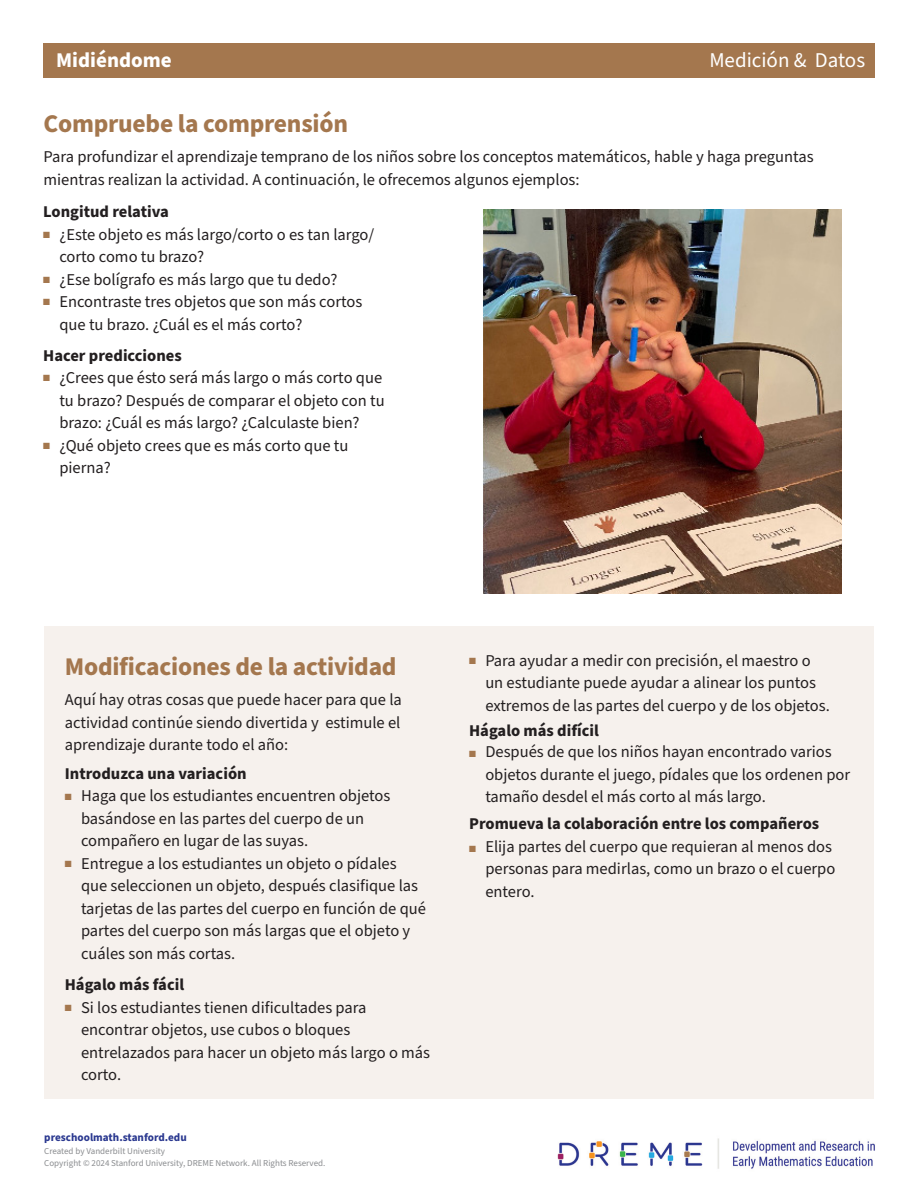
<style>
.page{position:relative;width:918px;height:1188px;background:#fff}
.page>*{position:absolute;margin:0;border:0;box-sizing:border-box;transform-origin:0 0}
.Subheads{font:700 25.5px "Source Sans Pro";letter-spacing:-.01em;color:#a4774e}
.Header_Topic{font:21px "Source Sans Pro";color:#fff}
.Header_Title{font:700 21px "Source Sans Pro";color:#fff}
.Text_Bulleted{font:16.5px/22.5px "Source Sans Pro";color:#231f20}
.Text{font:16.5px/22.5px "Source Sans Pro";color:#231f20}
.Text_Bold{font:700 16.5px "Source Sans Pro";color:#231f20}
.Text_Bulleted-2{font:700 16.5px "Source Sans Pro";color:#231f20}
.t1{font:700 11.1px "Source Sans Pro";color:#2b3990}
.t2{font:9px "Source Sans Pro";color:#8a8c8f}
.s1{color:#a4774e}
</style>
<div class="page">
<img style="left:557px;top:1138px;width:318px;height:31px">
<div style="left:44px;top:43px;width:831px;height:34px;background:#a4774e"></div>
<div style="left:44px;top:627px;width:830px;height:472px;background:#f6f1ed"></div>
<img style="left:482px;top:209px;width:360px;height:384px">
<p class="Header_Title" style="left:56px;top:46px;width:117px">Midiéndome</p>
<p class="Header_Topic" style="left:709px;top:46px;width:157px">Medición &amp; Datos</p>
<p class="Subheads" style="left:44px;top:106px;width:306px">Compruebe la comprensión</p>
<p class="Text" style="left:44px;top:146px;width:772px">Para profundizar el aprendizaje temprano de los niños sobre los conceptos matemáticos, hable y haga preguntas mientras realizan la actividad. A continuación, le ofrecemos algunos ejemplos:</p>
<p class="Text_Bold" style="left:43px;top:201px;width:127px">Longitud relativa</p>
<p class="Text_Bulleted" style="left:59px;top:224px;width:316px;text-indent:-16px"><span class="s1">■</span> ¿Este objeto es más largo/corto o es tan largo/ corto como tu brazo?</p>
<p class="Text_Bulleted" style="left:43px;top:269px;width:296px"><span class="s1">■</span> ¿Ese bolígrafo es más largo que tu dedo?</p>
<p class="Text_Bulleted" style="left:59px;top:291px;width:304px;text-indent:-16px"><span class="s1">■</span> Encontraste tres objetos que son más cortos que tu brazo. ¿Cuál es el más corto?</p>
<p class="Text_Bold" style="left:43px;top:344px;width:140px">Hacer predicciones</p>
<p class="Text_Bulleted" style="left:59px;top:367px;width:327px;text-indent:-16px"><span class="s1">■</span> ¿Crees que ésto será más largo o más corto que tu brazo? Después de comparar el objeto con tu brazo: ¿Cuál es más largo? ¿Calculaste bien?</p>
<p class="Text_Bulleted" style="left:59px;top:435px;width:291px;text-indent:-16px"><span class="s1">■</span> ¿Qué objeto crees que es más corto que tu pierna?</p>
<p class="Subheads" style="left:65px;top:649px;width:333px">Modificaciones de la actividad</p>
<p class="Text" style="left:65px;top:689px;width:339px;text-align:justify">Aquí hay otras cosas que puede hacer para que la actividad continúe siendo divertida y estimule el aprendizaje durante todo el año:</p>
<p class="Text_Bold" style="left:65px;top:762px;width:183px">Introduzca una variación</p>
<p class="Text_Bulleted" style="left:81px;top:785px;width:311px;text-indent:-16px"><span class="s1">■</span> Haga que los estudiantes encuentren objetos basándose en las partes del cuerpo de un compañero en lugar de las suyas.</p>
<p class="Text_Bulleted" style="left:81px;top:853px;width:347px;text-indent:-16px"><span class="s1">■</span> Entregue a los estudiantes un objeto o pídales que seleccionen un objeto, después clasifique las tarjetas de las partes del cuerpo en función de qué partes del cuerpo son más largas que el objeto y cuáles son más cortas.</p>
<p class="Text_Bold" style="left:65px;top:973px;width:121px">Hágalo más fácil</p>
<p class="Text_Bulleted" style="left:81px;top:996px;width:351px;text-indent:-16px"><span class="s1">■</span> Si los estudiantes tienen dificultades para encontrar objetos, use cubos o bloques entrelazados para hacer un objeto más largo o más corto.</p>
<p class="t1" style="left:44px;top:1130px;width:144px">preschoolmath.stanford.edu</p>
<p class="t2" style="left:44px;top:1145px;width:122px">Created by Vanderbilt University</p>
<p class="t2" style="left:44px;top:1157px;width:283px">Copyright © 2024 Stanford University, DREME Network. All Rights Reserved.</p>
<p class="Text_Bulleted" style="left:485px;top:650px;width:346px;text-indent:-16px"><span class="s1">■</span> Para ayudar a medir con precisión, el maestro o un estudiante puede ayudar a alinear los puntos extremos de las partes del cuerpo y de los objetos.</p>
<p class="Text_Bulleted-2" style="left:469px;top:720px;width:131px">Hágalo más difícil</p>
<p class="Text_Bulleted" style="left:485px;top:741px;width:366px;text-indent:-16px"><span class="s1">■</span> Después de que los niños hayan encontrado varios objetos durante el juego, pídales que los ordenen por tamaño desdel el más corto al más largo.</p>
<p class="Text_Bulleted-2" style="left:469px;top:813px;width:352px">Promueva la colaboración entre los compañeros</p>
<p class="Text_Bulleted" style="left:485px;top:836px;width:352px;text-indent:-16px"><span class="s1">■</span> Elija partes del cuerpo que requieran al menos dos personas para medirlas, como un brazo o el cuerpo entero.</p>
</div>
